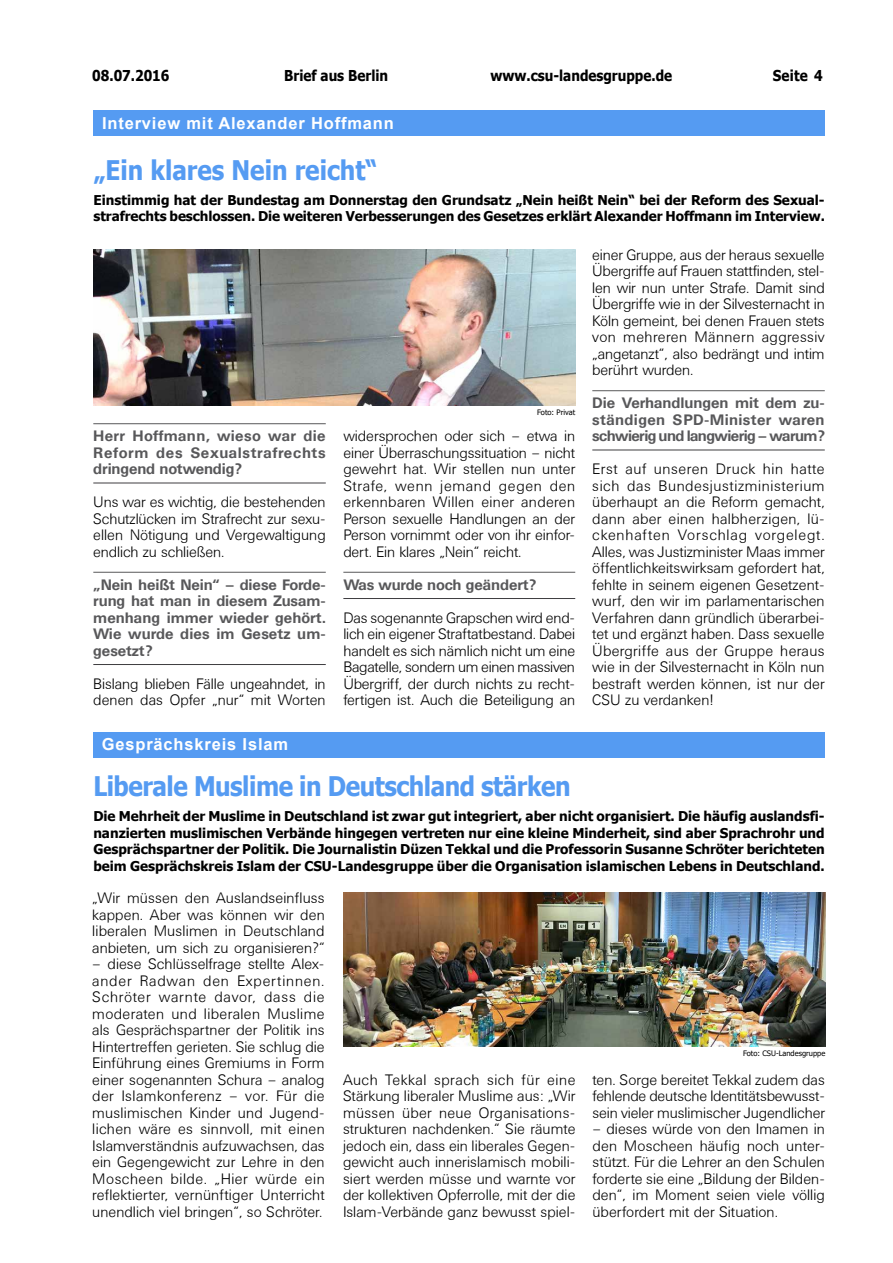
<style>
.page{position:relative;width:893px;height:1263px;background:#fff}
.page>*{position:absolute;margin:0;border:0;box-sizing:border-box;transform-origin:0 0}
._01_BaB_Überschrift{font:700 27px "Tahoma";letter-spacing:-.02em;color:#559bf2;scale:.9 1}
._01_BaB_Überschrift-2{font:700 27px "Tahoma";color:#559bf2;scale:.9 1}
._01_BaB_Überschrift-3{font:700 16.5px "Arial";letter-spacing:.05em;color:#fff}
._04_BaB_Interview_Fl{font:300 15px/16.5px "Univers BSK";letter-spacing:-.01em;color:#000;text-align:justify}
._04_BaB_Fließtext{font:300 15px/16.5px "Univers BSK";color:#000;text-align:justify}
._04_BaB_Überschrift{font:700 15px/16.5px "Univers BSK";color:#58585a;text-align:justify}
.t1{font:700 15px "Tahoma";color:#000;scale:.9 1}
._03_BaB_Teaser{font:700 13.5px/16.5px "Tahoma";color:#000}
._13_BaB_Rechtevermer{font:7.5px "Tahoma";color:#000}
</style>
<div class="page">
<div style="left:94px;top:111px;width:731px;height:25px;background:#559bf2"></div>
<hr style="left:93px;top:423px;width:233px;height:1px;background:#58585a">
<hr style="left:93px;top:483px;width:233px;height:1px;background:#3e3d40">
<hr style="left:93px;top:572px;width:233px;height:1px;background:#58585a">
<hr style="left:93px;top:664px;width:233px;height:1px;background:#3e3d40">
<hr style="left:343px;top:572px;width:232px;height:1px;background:#58585a">
<hr style="left:343px;top:598px;width:232px;height:1px;background:#3e3d40">
<hr style="left:592px;top:390px;width:233px;height:1px;background:#58585a">
<hr style="left:592px;top:450px;width:233px;height:1px;background:#3e3d40">
<img style="left:94px;top:249px;width:481px;height:157px">
<div style="left:93px;top:732px;width:732px;height:26px;background:#559bf2"></div>
<img style="left:344px;top:892px;width:482px;height:155px">
<p class="t1" style="left:284px;top:65px;width:117px">Brief aus Berlin</p>
<p class="t1" style="left:92px;top:65px;width:87px">08.07.2016</p>
<p class="t1" style="left:490px;top:65px;width:203px">www.csu-landesgruppe.de</p>
<p class="t1" style="left:773px;top:65px;width:57px">Seite 4</p>
<p class="_01_BaB_Überschrift-3" style="left:102px;top:111px;width:293px">Interview mit Alexander Hoffmann</p>
<p class="_01_BaB_Überschrift-2" style="left:94px;top:151px;width:317px">„Ein klares Nein reicht“</p>
<p class="_03_BaB_Teaser" style="left:94px;top:192px;width:733px">Einstimmig hat der Bundestag am Donnerstag den Grundsatz „Nein heißt Nein“ bei der Reform des Sexual&shy;strafrechts beschlossen. Die weiteren Verbesserungen des Gesetzes erklärt Alexander Hoffmann im Interview.</p>
<p class="_04_BaB_Überschrift" style="left:93px;top:428px;width:234px">Herr Hoffmann, wieso war die Reform des Sexualstrafrechts dringend notwendig?</p>
<p class="_04_BaB_Interview_Fl" style="left:93px;top:494px;width:234px">Uns war es wichtig, die bestehenden Schutzlücken im Strafrecht zur sexu&shy;ellen Nötigung und Vergewaltigung endlich zu schließen.</p>
<p class="_04_BaB_Überschrift" style="left:93px;top:576px;width:234px">„Nein heißt Nein“ – diese Forde&shy;rung hat man in diesem Zusam&shy;menhang immer wieder gehört.<br>Wie wurde dies im Gesetz um&shy;gesetzt?</p>
<p class="_04_BaB_Interview_Fl" style="left:93px;top:675px;width:234px">Bislang blieben Fälle ungeahndet, in denen das Opfer „nur“ mit Worten</p>
<p class="_13_BaB_Rechtevermer" style="left:537px;top:408px;width:39px">Foto: Privat</p>
<p class="_04_BaB_Interview_Fl" style="left:343px;top:428px;width:233px">widersprochen oder sich – etwa in einer Überraschungssituation – nicht gewehrt hat. Wir stellen nun unter Strafe, wenn jemand gegen den erkennbaren Willen einer anderen Person sexuelle Handlungen an der Person vornimmt oder von ihr einfor&shy;dert. Ein klares „Nein“ reicht.</p>
<p class="_04_BaB_Überschrift" style="left:343px;top:576px;width:195px">Was wurde noch geändert?</p>
<p class="_04_BaB_Interview_Fl" style="left:343px;top:609px;width:233px">Das sogenannte Grapschen wird end&shy;lich ein eigener Straftatbestand. Dabei handelt es sich nämlich nicht um eine Bagatelle, sondern um einen massiven Übergriff, der durch nichts zu recht&shy;fertigen ist. Auch die Beteiligung an</p>
<p class="_04_BaB_Interview_Fl" style="left:592px;top:246px;width:234px">einer Gruppe, aus der heraus sexuelle Übergriffe auf Frauen stattfinden, stel&shy;len wir nun unter Strafe. Damit sind Übergriffe wie in der Silvesternacht in Köln gemeint, bei denen Frauen stets von mehreren Männern aggressiv „angetanzt“, also bedrängt und intim berührt wurden.</p>
<p class="_04_BaB_Überschrift" style="left:592px;top:395px;width:234px">Die Verhandlungen mit dem zu&shy;ständigen SPD-Minister waren schwierig und langwierig – warum?</p>
<p class="_04_BaB_Interview_Fl" style="left:592px;top:461px;width:234px">Erst auf unseren Druck hin hatte sich das Bundesjustizministerium überhaupt an die Reform gemacht, dann aber einen halbherzigen, lü&shy;ckenhaften Vorschlag vorgelegt.<br>Alles, was Justizminister Maas immer öffentlichkeitswirksam gefordert hat, fehlte in seinem eigenen Gesetzent&shy;wurf, den wir im parlamentarischen Verfahren dann gründlich überarbei&shy;tet und ergänzt haben. Dass sexuelle Übergriffe aus der Gruppe heraus wie in der Silvesternacht in Köln nun bestraft werden können, ist nur der CSU zu verdanken!</p>
<p class="_01_BaB_Überschrift-3" style="left:102px;top:733px;width:188px">Gesprächskreis Islam</p>
<p class="_01_BaB_Überschrift" style="left:93px;top:767px;width:532px">Liberale Muslime in Deutschland stärken</p>
<p class="_03_BaB_Teaser" style="left:93px;top:808px;width:733px;text-align:justify">Die Mehrheit der Muslime in Deutschland ist zwar gut integriert, aber nicht organisiert. Die häufig auslandsfi&shy;nanzierten muslimischen Verbände hingegen vertreten nur eine kleine Minderheit, sind aber Sprachrohr und Gesprächspartner der Politik. Die Journalistin Düzen Tekkal und die Professorin Susanne Schröter berichteten beim Gesprächskreis Islam der CSU-Landesgruppe über die Organisation islamischen Lebens in Deutschland.</p>
<p class="_04_BaB_Fließtext" style="left:92px;top:890px;width:234px">„Wir müssen den Auslandseinfluss kappen. Aber was können wir den liberalen Muslimen in Deutschland anbieten, um sich zu organisieren?“</p>
<p class="_04_BaB_Fließtext" style="left:92px;top:956px;width:234px;text-align:left">– diese Schlüsselfrage stellte Alex&shy;ander Radwan den Expertinnen.<br>Schröter warnte davor, dass die moderaten und liberalen Muslime als Gesprächspartner der Politik ins Hintertreffen gerieten. Sie schlug die Einführung eines Gremiums in Form einer sogenannten Schura – analog der Islamkonferenz – vor. Für die muslimischen Kinder und Jugend&shy;lichen wäre es sinnvoll, mit einen Islamverständnis aufzuwachsen, das ein Gegengewicht zur Lehre in den Moscheen bilde. „Hier würde ein reflektierter, vernünftiger Unterricht unendlich viel bringen“, so Schröter.</p>
<p class="_13_BaB_Rechtevermer" style="left:743px;top:1048px;width:84px">Foto: CSU-Landesgruppe</p>
<p class="_04_BaB_Fließtext" style="left:343px;top:1071px;width:234px">Auch Tekkal sprach sich für eine Stärkung liberaler Muslime aus: „Wir müssen über neue Organisations&shy;strukturen nachdenken.“ Sie räumte jedoch ein, dass ein liberales Gegen&shy;gewicht auch innerislamisch mobili&shy;siert werden müsse und warnte vor der kollektiven Opferrolle, mit der die Islam-Verbände ganz bewusst spiel-</p>
<p class="_04_BaB_Fließtext" style="left:592px;top:1071px;width:234px">ten. Sorge bereitet Tekkal zudem das fehlende deutsche Identitätsbewusst&shy;sein vieler muslimischer Jugendlicher</p>
<p class="_04_BaB_Fließtext" style="left:592px;top:1121px;width:234px">– dieses würde von den Imamen in den Moscheen häufig noch unter&shy;stützt. Für die Lehrer an den Schulen forderte sie eine „Bildung der Bilden&shy;den“, im Moment seien viele völlig überfordert mit der Situation.</p>
</div>
